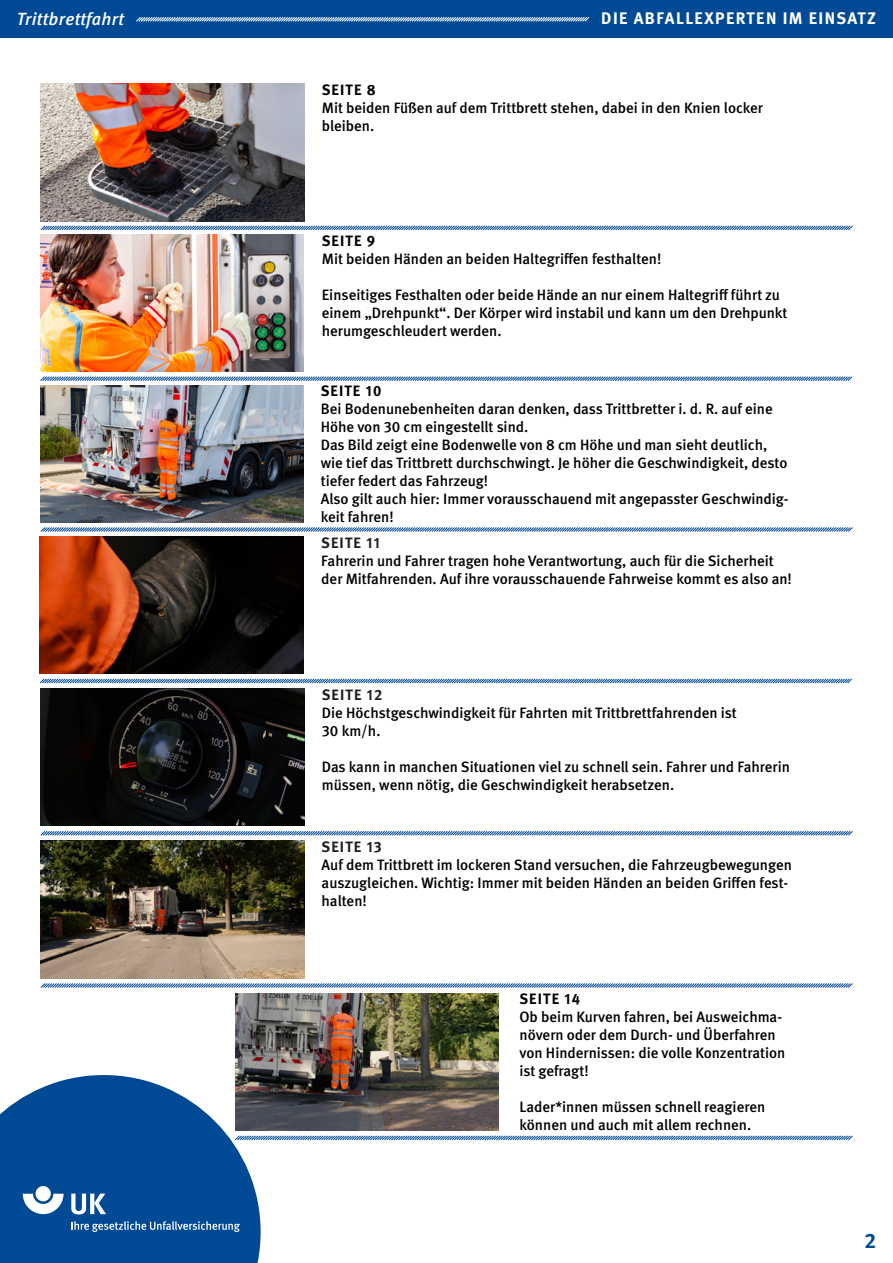
<style>
.page{position:relative;width:893px;height:1263px;background:#fff}
.page>*{position:absolute;margin:0;border:0;box-sizing:border-box;transform-origin:0 0}
.t1{font:700 21px "DGUV Meta";color:#004994}
.t2{font:italic 500 17.7px "DGUV Meta";letter-spacing:.025em;color:#fff}
.t3{font:700 16.8px "DGUV Meta";letter-spacing:.085em;color:#fff}
.t4{font:500 15px/18px "DGUV Meta";color:#000}
.t5{font:700 15px "DGUV Meta";letter-spacing:.075em;color:#000}
.t6{font:700 15px "DGUV Meta";letter-spacing:.075em;color:#231f20}
</style>
<div class="page">
<svg style="left:0;top:1075px;width:261px;height:188px;background:#1d5ea0"></svg>
<svg style="left:23px;top:1194px;width:41px;height:20px"></svg>
<div style="left:36px;top:1186px;width:15px;height:15px;background:#fff;border-radius:50%"></div>
<svg style="left:71px;top:1193px;width:35px;height:21px"></svg>
<svg style="left:71px;top:1221px;width:169px;height:11px;background:#457ab0"></svg>
<div style="left:0;top:0;width:893px;height:38px;background:#004994"></div>
<svg style="left:136px;top:17px;width:454px;height:5px;background:#7ba0c7"></svg>
<img style="left:40px;top:385px;width:264px;height:138px">
<img style="left:41px;top:84px;width:263px;height:137px">
<svg style="left:40px;top:376px;width:813px;height:5px;background:#82a5ca"></svg>
<svg style="left:40px;top:225px;width:813px;height:6px"></svg>
<svg style="left:40px;top:527px;width:813px;height:5px;background:#82a5ca"></svg>
<img style="left:40px;top:235px;width:264px;height:137px">
<img style="left:41px;top:688px;width:263px;height:138px">
<svg style="left:39px;top:678px;width:813px;height:6px"></svg>
<svg style="left:40px;top:831px;width:813px;height:5px;background:#82a5ca"></svg>
<img style="left:40px;top:536px;width:264px;height:137px">
<img style="left:236px;top:993px;width:263px;height:137px">
<svg style="left:234px;top:1134px;width:619px;height:7px"></svg>
<img style="left:41px;top:841px;width:263px;height:137px">
<svg style="left:40px;top:983px;width:813px;height:5px;background:#82a5ca"></svg>
<p class="t2" style="left:17px;top:8px;width:109px">Trittbrettfahrt</p>
<p class="t3" style="left:601px;top:8px;width:276px">DIE ABFALLEXPERTEN IM EINSATZ</p>
<p class="t5" style="left:322px;top:81px;width:56px">SEITE 8</p>
<p class="t4" style="left:322px;top:99px;width:443px">Mit beiden Füßen auf dem Trittbrett stehen, dabei in den Knien locker bleiben.</p>
<p class="t5" style="left:322px;top:232px;width:55px">SEITE 9</p>
<p class="t4" style="left:322px;top:250px;width:341px">Mit beiden Händen an beiden Haltegriffen festhalten!</p>
<p class="t4" style="left:322px;top:286px;width:467px">Einseitiges Festhalten oder beide Hände an nur einem Haltegriff führt zu einem „Drehpunkt“. Der Körper wird instabil und kann um den Drehpunkt herumgeschleudert werden.</p>
<p class="t5" style="left:321px;top:382px;width:62px">SEITE 10</p>
<p class="t4" style="left:321px;top:401px;width:469px">Bei Bodenunebenheiten daran denken, dass Trittbretter i. d. R. auf eine Höhe von 30 cm eingestellt sind.<br>Das Bild zeigt eine Bodenwelle von 8 cm Höhe und man sieht deutlich, wie tief das Trittbrett durchschwingt. Je höher die Geschwindigkeit, desto tiefer federt das Fahrzeug!<br>Also gilt auch hier: Immer vorausschauend mit angepasster Geschwindig&shy;keit fahren!</p>
<p class="t6" style="left:321px;top:533px;width:60px">SEITE 11</p>
<p class="t4" style="left:321px;top:552px;width:472px">Fahrerin und Fahrer tragen hohe Verantwortung, auch für die Sicherheit der Mitfahrenden. Auf ihre vorausschauende Fahrweise kommt es also an!</p>
<p class="t6" style="left:322px;top:686px;width:62px">SEITE 12</p>
<p class="t4" style="left:322px;top:704px;width:416px">Die Höchstgeschwindigkeit für Fahrten mit Trittbrettfahrenden ist<br>30 km/h.</p>
<p class="t4" style="left:322px;top:758px;width:470px">Das kann in manchen Situationen viel zu schnell sein. Fahrer und Fahrerin müssen, wenn nötig, die Geschwindigkeit herabsetzen.</p>
<p class="t6" style="left:322px;top:838px;width:62px">SEITE 13</p>
<p class="t4" style="left:322px;top:856px;width:472px">Auf dem Trittbrett im lockeren Stand versuchen, die Fahrzeugbewegungen auszugleichen. Wichtig: Immer mit beiden Händen an beiden Griffen fest&shy;halten!</p>
<p class="t5" style="left:519px;top:990px;width:62px">SEITE 14</p>
<p class="t4" style="left:519px;top:1009px;width:267px">Ob beim Kurven fahren, bei Ausweichma&shy;növern oder dem Durch- und Überfahren von Hindernissen: die volle Konzentration ist gefragt!</p>
<p class="t4" style="left:519px;top:1099px;width:247px">Lader*innen müssen schnell reagieren können und auch mit allem rechnen.</p>
<h1 class="t1" style="left:864px;top:1228px;width:13px">2</h1>
</div>
